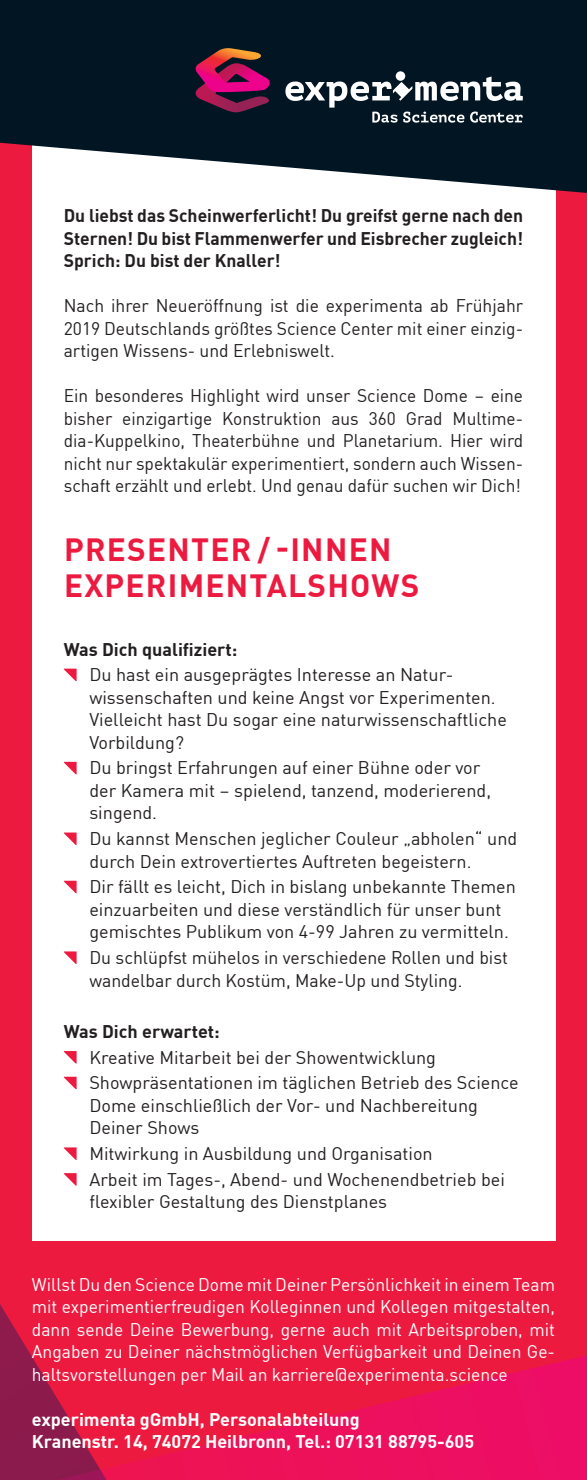
<style>
.page{position:relative;width:587px;height:1480px;background:#fff}
.page>*{position:absolute;margin:0;border:0;box-sizing:border-box;transform-origin:0 0}
.t1{font:700 31.5px/36px "DINOT";letter-spacing:.04em;color:#ed1a40}
.t2{font:18px/22.5px "DINOT";color:#231f20}
.t3{font:18px/22.5px "DINOT";color:#fff;text-align:justify}
.t4{font:18px/22.5px "DINOT";color:#231f20;text-align:justify;scale:.96 1}
.t5{font:700 18px/22.5px "DINOT";color:#231f20;text-align:justify}
.t6{font:700 18px/22.5px "DINOT";color:#fff}
</style>
<div class="page">
<div style="left:556px;top:479px;width:31px;height:751px;background:#ed1a40"></div>
<div style="left:0;top:193px;width:587px;height:286px;background:#ed1a40"></div>
<div style="left:0;top:584px;width:32px;height:646px;background:#ed1a40"></div>
<svg style="left:0;top:1230px;width:587px;height:250px;background:#e61748"></svg>
<div style="left:32px;top:16px;width:523px;height:1225px;background:#fff"></div>
<svg style="left:0;top:0;width:587px;height:193px;background:#273540"></svg>
<div style="left:396px;top:71px;width:9px;height:10px;background:#fff;border-radius:50%"></div>
<svg style="left:285px;top:76px;width:238px;height:47px"></svg>
<svg style="left:195px;top:48px;width:75px;height:64px;background:#7b1d46"></svg>
<svg style="left:64px;top:668px;width:13px;height:13px"></svg>
<svg style="left:64px;top:762px;width:13px;height:12px"></svg>
<svg style="left:64px;top:832px;width:13px;height:13px"></svg>
<svg style="left:64px;top:881px;width:13px;height:12px"></svg>
<svg style="left:64px;top:951px;width:13px;height:13px"></svg>
<svg style="left:64px;top:1051px;width:13px;height:12px"></svg>
<svg style="left:64px;top:1077px;width:13px;height:12px"></svg>
<svg style="left:64px;top:1147px;width:13px;height:13px"></svg>
<svg style="left:64px;top:1173px;width:13px;height:12px"></svg>
<p class="t5" style="left:64px;top:203px;width:461px">Du liebst das Scheinwerferlicht! Du greifst gerne nach den Sternen! Du bist Flammenwerfer und Eisbrecher zugleich!<br>Sprich: Du bist der Knaller!</p>
<p class="t2" style="left:64px;top:293px;width:461px;text-align:justify">Nach ihrer Neueröffnung ist die experimenta ab Frühjahr 2019 Deutschlands größtes Science Center mit einer einzig&shy;artigen Wissens- und Erlebniswelt.</p>
<p class="t4" style="left:64px;top:383px;width:480px">Ein besonderes Highlight wird unser Science Dome – eine bisher einzigartige Konstruktion aus 360 Grad Multime&shy;dia-Kuppelkino, Theaterbühne und Planetarium. Hier wird nicht nur spektakulär experimentiert, sondern auch Wissen&shy;schaft erzählt und erlebt. Und genau dafür suchen wir Dich!</p>
<h1 class="t1" style="left:64px;top:529px;width:357px">PRESENTER / -INNEN<br>EXPERIMENTALSHOWS</h1>
<p class="t5" style="left:64px;top:636px;width:175px">Was Dich qualifiziert:</p>
<p class="t2" style="left:89px;top:662px;width:419px">Du hast ein ausgeprägtes Interesse an Natur&shy;wissenschaften und keine Angst vor Experimenten.<br>Vielleicht hast Du sogar eine naturwissenschaftliche Vorbildung?</p>
<p class="t2" style="left:89px;top:755px;width:403px">Du bringst Erfahrungen auf einer Bühne oder vor der Kamera mit – spielend, tanzend, moderierend, singend.</p>
<p class="t2" style="left:89px;top:826px;width:429px">Du kannst Menschen jeglicher Couleur „abholen“ und durch Dein extrovertiertes Auftreten begeistern.</p>
<p class="t2" style="left:89px;top:874px;width:428px">Dir fällt es leicht, Dich in bislang unbekannte Themen einzuarbeiten und diese verständlich für unser bunt gemischtes Publikum von 4-99 Jahren zu vermitteln.</p>
<p class="t2" style="left:89px;top:945px;width:420px">Du schlüpfst mühelos in verschiedene Rollen und bist wandelbar durch Kostüm, Make-Up und Styling.</p>
<p class="t5" style="left:64px;top:1018px;width:157px">Was Dich erwartet:</p>
<p class="t2" style="left:89px;top:1043px;width:431px;line-height:25.7px">Kreative Mitarbeit bei der Showentwicklung<br>Showpräsentationen im täglichen Betrieb des Science</p>
<p class="t2" style="left:89px;top:1092px;width:390px">Dome einschließlich der Vor- und Nachbereitung<br>Deiner Shows</p>
<p class="t2" style="left:89px;top:1139px;width:417px;line-height:25.7px">Mitwirkung in Ausbildung und Organisation<br>Arbeit im Tages-, Abend- und Wochenendbetrieb bei</p>
<p class="t2" style="left:89px;top:1189px;width:299px">flexibler Gestaltung des Dienstplanes</p>
<p class="t3" style="left:32px;top:1271px;width:524px">Willst Du den Science Dome mit Deiner Persönlichkeit in einem Team mit experimentierfreudigen Kolleginnen und Kollegen mitgestalten, dann sende Deine Bewerbung, gerne auch mit Arbeitsproben, mit Angaben zu Deiner nächstmöglichen Verfügbarkeit und Deinen Ge&shy;haltsvorstellungen per Mail an karriere@experimenta.science</p>
<p class="t6" style="left:32px;top:1406px;width:444px">experimenta gGmbH, Personalabteilung<br>Kranenstr. 14, 74072 Heilbronn, Tel.: 07131 88795-605</p>
</div>
